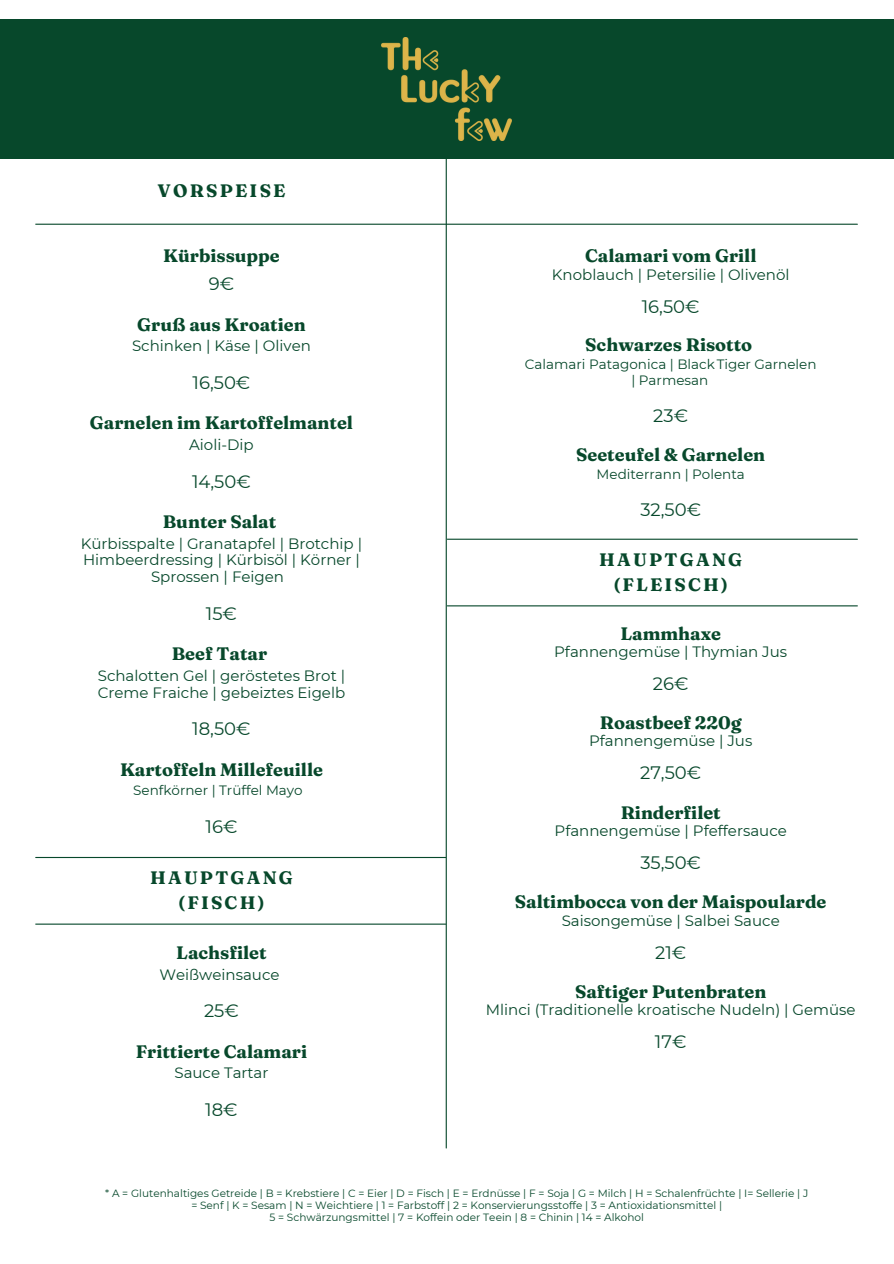
<style>
.page{position:relative;width:894px;height:1264px;background:#fff}
.page>*{position:absolute;margin:0;border:0;box-sizing:border-box;transform-origin:0 0}
.t1{font:700 18px "Fraunces 9 pt";color:#07482b}
.t2{font:18px "Montserrat";color:#07482b}
.t3{font:700 18px/24.8px "Fraunces 9 pt";letter-spacing:.125em;color:#07482b;text-align:center}
.t4{font:15px/16.8px "Montserrat";color:#07482b;text-align:center}
.t5{font:13.5px/15.8px "Montserrat";color:#07482b;text-align:center}
.t6{font:10.5px/12.3px "Montserrat";color:#07482b;text-align:center}
</style>
<div class="page">
<div style="left:0;top:19px;width:893px;height:140px;background:#07482b"></div>
<hr style="left:36px;top:224px;width:821px;height:1px;background:#07482b">
<img style="left:382px;top:38px;width:129px;height:102px">
<hr style="left:445px;top:158px;width:1px;height:989px;background:#07482b">
<hr style="left:36px;top:857px;width:409px;height:1px;background:#07482b">
<hr style="left:447px;top:538px;width:410px;height:2px;background:#07482b">
<hr style="left:36px;top:923px;width:409px;height:1px;background:#07482b">
<hr style="left:447px;top:605px;width:410px;height:1px;background:#07482b">
<h1 class="t3" style="left:157px;top:178px;width:129px">VORSPEISE</h1>
<h2 class="t1" style="left:163px;top:245px;width:118px">Kürbissuppe</h2>
<h3 class="t2" style="left:209px;top:273px;width:27px">9€</h3>
<h3 class="t1" style="left:137px;top:313px;width:170px">Gruß aus Kroatien</h3>
<h3 class="t4" style="left:132px;top:337px;width:180px">Schinken | Käse | Oliven</h3>
<h4 class="t2" style="left:192px;top:371px;width:59px">16,50€</h4>
<h3 class="t1" style="left:90px;top:411px;width:264px">Garnelen im Kartoffelmantel</h3>
<h1 class="t4" style="left:189px;top:436px;width:66px">Aioli-Dip</h1>
<h1 class="t2" style="left:192px;top:470px;width:60px">14,50€</h1>
<h5 class="t1" style="left:163px;top:510px;width:115px">Bunter Salat</h5>
<h2 class="t4" style="left:81px;top:534px;width:283px">Kürbisspalte | Granatapfel | Brotchip |<br>Himbeerdressing | Kürbisöl | Körner |<br>Sprossen | Feigen</h2>
<h2 class="t2" style="left:206px;top:602px;width:33px">15€</h2>
<h3 class="t1" style="left:172px;top:642px;width:97px">Beef Tatar</h3>
<h4 class="t4" style="left:98px;top:667px;width:249px;text-align:left">Schalotten Gel | geröstetes Brot |<br>Creme Fraiche | gebeiztes Eigelb</h4>
<h3 class="t2" style="left:192px;top:718px;width:60px">18,50€</h3>
<h4 class="t1" style="left:120px;top:758px;width:204px">Kartoffeln Millefeuille</h4>
<h2 class="t5" style="left:133px;top:782px;width:171px">Senfkörner | Trüffel Mayo</h2>
<h2 class="t2" style="left:205px;top:815px;width:33px">16€</h2>
<p class="t3" style="left:150px;top:865px;width:144px">HAUPTGANG (FISCH)</p>
<h2 class="t1" style="left:176px;top:941px;width:92px">Lachsfilet</h2>
<h5 class="t4" style="left:159px;top:965px;width:121px">Weißweinsauce</h5>
<h3 class="t2" style="left:204px;top:999px;width:36px">25€</h3>
<h2 class="t1" style="left:136px;top:1039px;width:173px">Frittierte Calamari</h2>
<h3 class="t4" style="left:174px;top:1064px;width:95px">Sauce Tartar</h3>
<h3 class="t2" style="left:205px;top:1098px;width:34px">18€</h3>
<h4 class="t1" style="left:585px;top:245px;width:173px">Calamari vom Grill</h4>
<h2 class="t4" style="left:551px;top:266px;width:239px">Knoblauch | Petersilie | Olivenöl</h2>
<h2 class="t2" style="left:641px;top:295px;width:59px">16,50€</h2>
<h2 class="t1" style="left:585px;top:333px;width:168px">Schwarzes Risotto</h2>
<h2 class="t5" style="left:524px;top:356px;width:293px">Calamari Patagonica | BlackTiger Garnelen | Parmesan</h2>
<h3 class="t2" style="left:653px;top:404px;width:36px">23€</h3>
<h2 class="t1" style="left:576px;top:443px;width:190px">Seeteufel &amp; Garnelen</h2>
<h4 class="t5" style="left:596px;top:466px;width:150px">Mediterrann | Polenta</h4>
<h4 class="t2" style="left:640px;top:498px;width:62px">32,50€</h4>
<p class="t3" style="left:599px;top:547px;width:144px">HAUPTGANG (FLEISCH)</p>
<h5 class="t1" style="left:620px;top:622px;width:102px">Lammhaxe</h5>
<h3 class="t4" style="left:554px;top:643px;width:234px">Pfannengemüse | Thymian Jus</h3>
<h2 class="t2" style="left:652px;top:672px;width:37px">26€</h2>
<h3 class="t1" style="left:599px;top:711px;width:143px">Roastbeef 220g</h3>
<h4 class="t4" style="left:589px;top:732px;width:165px">Pfannengemüse | Jus</h4>
<h4 class="t2" style="left:640px;top:762px;width:63px">27,50€</h4>
<h3 class="t1" style="left:620px;top:801px;width:102px">Rinderfilet</h3>
<h2 class="t4" style="left:554px;top:822px;width:234px">Pfannengemüse | Pfeffersauce</h2>
<h4 class="t2" style="left:640px;top:851px;width:62px">35,50€</h4>
<h2 class="t1" style="left:514px;top:890px;width:313px">Saltimbocca von der Maispoularde</h2>
<h3 class="t4" style="left:561px;top:911px;width:219px">Saisongemüse | Salbei Sauce</h3>
<h3 class="t2" style="left:655px;top:941px;width:33px">21€</h3>
<h4 class="t1" style="left:575px;top:980px;width:193px">Saftiger Putenbraten</h4>
<h4 class="t4" style="left:485px;top:1001px;width:371px">Mlinci (Traditionelle kroatische Nudeln) | Gemüse</h4>
<h2 class="t2" style="left:654px;top:1030px;width:33px">17€</h2>
<h4 class="t6" style="left:105px;top:1186px;width:704px">* A = Glutenhaltiges Getreide | B = Krebstiere | C = Eier | D = Fisch | E = Erdnüsse | F = Soja | G = Milch | H = Schalenfrüchte | I= Sellerie | J = Senf | K = Sesam | N = Weichtiere | 1 = Farbstoff | 2 = Konservierungsstoffe | 3 = Antioxidationsmittel |</h4>
<h3 class="t6" style="left:269px;top:1211px;width:376px">5 = Schwärzungsmittel | 7 = Koffein oder Teein | 8 = Chinin | 14 = Alkohol</h3>
</div>
